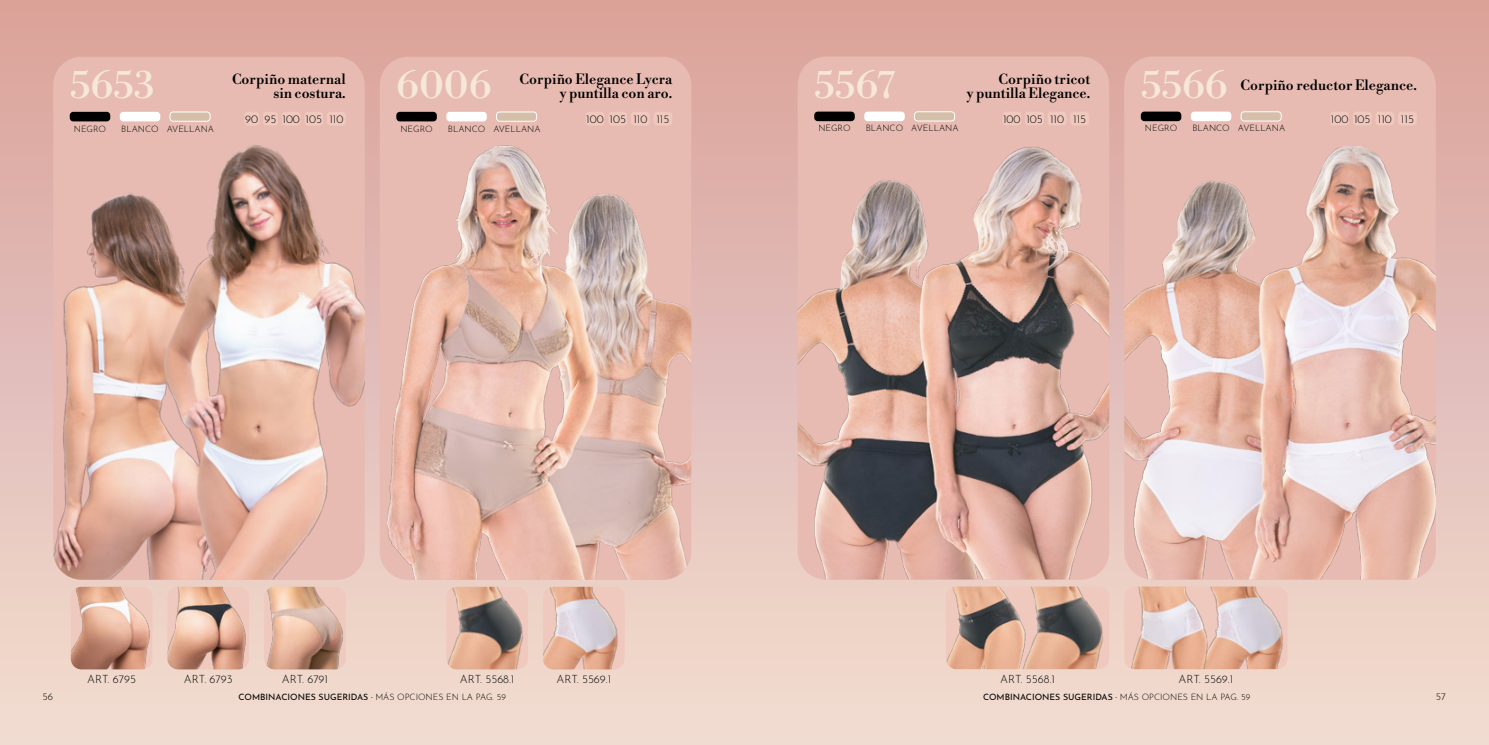
<style>
.page{position:relative;width:1489px;height:745px;background:#fff}
.page>*{position:absolute;margin:0;border:0;box-sizing:border-box;transform-origin:0 0}
.t1{font:37.5px "Libre Bodoni";color:#f6e7d9}
.t2{font:13.75px/13.8px "Libre Bodoni";color:#000;text-align:right}
.t3{font:300 11.25px "Josefin Sans";color:#000}
.t4{font:300 10px "Josefin Sans";color:#000}
.t5{font:8.75px "Josefin Sans";color:#000}
.t6{font:300 8.75px "Josefin Sans";color:#000}
.s1{font-weight:300}
</style>
<div class="page">
<div style="left:0;top:0;width:1488px;height:744px;background:linear-gradient(to bottom,#d8a19c,#f0dcd3)"></div>
<div style="left:53px;top:57px;width:312px;height:522px;background:#e7bbb2;border-radius:28px"></div>
<img style="left:53px;top:145px;width:312px;height:434px">
<div style="left:70px;top:112px;width:40px;height:9px;background:#000;border-radius:4px"></div>
<div style="left:120px;top:112px;width:40px;height:9px;background:#fff;border-radius:4px"></div>
<div style="left:170px;top:112px;width:40px;height:9px;background:#d5bfa8;border-radius:3px"></div>
<div style="left:170px;top:112px;width:40px;height:9px;border:1px solid #fff;border-radius:3px"></div>
<div style="left:244px;top:112px;width:15px;height:13px;background:#efc9be;border-radius:4px"></div>
<div style="left:263px;top:112px;width:15px;height:13px;background:#efc9be;border-radius:4px"></div>
<div style="left:282px;top:112px;width:18px;height:13px;background:#efc9be;border-radius:4px"></div>
<div style="left:304px;top:112px;width:19px;height:13px;background:#efc9be;border-radius:4px"></div>
<div style="left:327px;top:112px;width:19px;height:13px;background:#efc9be;border-radius:4px"></div>
<div style="left:380px;top:57px;width:311px;height:522px;background:#e7bbb2;border-radius:28px"></div>
<img style="left:380px;top:145px;width:311px;height:434px">
<div style="left:396px;top:112px;width:41px;height:9px;background:#000;border-radius:4px"></div>
<div style="left:446px;top:112px;width:41px;height:9px;background:#fff;border-radius:4px"></div>
<div style="left:496px;top:112px;width:40px;height:9px;background:#d5bfa8;border-radius:3px"></div>
<div style="left:496px;top:112px;width:41px;height:9px;border:1px solid #fff;border-radius:3px"></div>
<div style="left:608px;top:112px;width:19px;height:13px;background:#efc9be;border-radius:4px"></div>
<div style="left:631px;top:112px;width:18px;height:13px;background:#efc9be;border-radius:4px"></div>
<div style="left:653px;top:112px;width:19px;height:13px;background:#efc9be;border-radius:4px"></div>
<div style="left:585px;top:112px;width:19px;height:13px;background:#efc9be;border-radius:4px"></div>
<img style="left:446px;top:586px;width:82px;height:83px">
<img style="left:543px;top:586px;width:81px;height:83px">
<img style="left:71px;top:586px;width:81px;height:83px">
<img style="left:167px;top:586px;width:82px;height:83px">
<img style="left:264px;top:586px;width:82px;height:83px">
<div style="left:797px;top:56px;width:312px;height:523px;background:#e7bbb2;border-radius:28px"></div>
<img style="left:797px;top:146px;width:312px;height:433px">
<div style="left:914px;top:112px;width:40px;height:9px;background:#d5bfa8;border-radius:3px"></div>
<div style="left:914px;top:111px;width:40px;height:10px;border:1px solid #fff;border-radius:3px"></div>
<div style="left:1124px;top:56px;width:311px;height:523px;background:#e7bbb2;border-radius:28px"></div>
<img style="left:1124px;top:146px;width:311px;height:433px">
<div style="left:1140px;top:111px;width:41px;height:10px;background:#000;border-radius:4px"></div>
<div style="left:1190px;top:111px;width:41px;height:10px;background:#fff;border-radius:4px"></div>
<div style="left:1240px;top:112px;width:41px;height:9px;background:#d5bfa8;border-radius:3px"></div>
<div style="left:1240px;top:111px;width:41px;height:10px;border:1px solid #fff;border-radius:3px"></div>
<img style="left:1210px;top:586px;width:77px;height:82px">
<img style="left:1124px;top:586px;width:86px;height:82px">
<img style="left:1027px;top:586px;width:82px;height:82px">
<img style="left:945px;top:586px;width:82px;height:82px">
<div style="left:814px;top:111px;width:40px;height:10px;background:#000;border-radius:4px"></div>
<div style="left:864px;top:111px;width:40px;height:10px;background:#fff;border-radius:4px"></div>
<div style="left:1025px;top:111px;width:18px;height:14px;background:#efc9be;border-radius:4px"></div>
<div style="left:1047px;top:111px;width:19px;height:14px;background:#efc9be;border-radius:4px"></div>
<div style="left:1070px;top:111px;width:19px;height:14px;background:#efc9be;border-radius:4px"></div>
<div style="left:1002px;top:111px;width:19px;height:14px;background:#efc9be;border-radius:4px"></div>
<div style="left:1352px;top:111px;width:19px;height:14px;background:#efc9be;border-radius:4px"></div>
<div style="left:1375px;top:111px;width:19px;height:14px;background:#efc9be;border-radius:4px"></div>
<div style="left:1397px;top:111px;width:19px;height:14px;background:#efc9be;border-radius:4px"></div>
<div style="left:1329px;top:111px;width:19px;height:14px;background:#efc9be;border-radius:4px"></div>
<h1 class="t1" style="left:70px;top:54px;width:86px">5653</h1>
<p class="t2" style="left:232px;top:72px;width:115px">Corpiño maternal sin costura.</p>
<p class="t6" style="left:74px;top:122px;width:34px">NEGRO</p>
<p class="t6" style="left:121px;top:122px;width:94px">BLANCO AVELLANA</p>
<p class="t3" style="left:245px;top:110px;width:100px">90 95 100 105 110</p>
<h1 class="t1" style="left:396px;top:54px;width:97px">6006</h1>
<p class="t2" style="left:519px;top:72px;width:154px">Corpiño Elegance Lycra y puntilla con aro.</p>
<p class="t6" style="left:400px;top:122px;width:34px">NEGRO</p>
<p class="t6" style="left:448px;top:122px;width:94px">BLANCO AVELLANA</p>
<p class="t3" style="left:586px;top:110px;width:85px">100 105 110 115</p>
<h1 class="t1" style="left:814px;top:54px;width:82px">5567</h1>
<p class="t2" style="left:966px;top:71px;width:125px">Corpiño tricot<br>y puntilla Elegance.</p>
<p class="t6" style="left:911px;top:121px;width:49px">AVELLANA</p>
<h1 class="t1" style="left:1140px;top:54px;width:88px">5566</h1>
<p class="t6" style="left:1144px;top:121px;width:34px">NEGRO</p>
<p class="t6" style="left:1192px;top:121px;width:94px">BLANCO AVELLANA</p>
<p class="t2" style="left:1240px;top:78px;width:178px">Corpiño reductor Elegance.</p>
<p class="t3" style="left:1003px;top:110px;width:85px">100 105 110 115</p>
<p class="t3" style="left:1330px;top:110px;width:85px">100 105 110 115</p>
<p class="t6" style="left:818px;top:121px;width:34px">NEGRO</p>
<p class="t6" style="left:865px;top:121px;width:39px">BLANCO</p>
<p class="t3" style="left:1000px;top:669px;width:56px">ART. 5568.1</p>
<p class="t3" style="left:1178px;top:669px;width:56px">ART. 5569.1</p>
<p class="t3" style="left:87px;top:670px;width:50px">ART. 6795</p>
<p class="t3" style="left:184px;top:670px;width:50px">ART. 6793</p>
<p class="t3" style="left:282px;top:670px;width:48px">ART. 6791</p>
<p class="t3" style="left:460px;top:670px;width:56px">ART. 5568.1</p>
<p class="t3" style="left:556px;top:670px;width:56px">ART. 5569.1</p>
<p class="t5" style="left:238px;top:689px;width:269px">COMBINACIONES SUGERIDAS · <span class="s1">MÁS OPCIONES EN LA PAG. 59</span></p>
<p class="t5" style="left:982px;top:689px;width:269px">COMBINACIONES SUGERIDAS · <span class="s1">MÁS OPCIONES EN LA PAG. 59</span></p>
<p class="t4" style="left:43px;top:688px;width:12px">56</p>
<p class="t4" style="left:1435px;top:688px;width:12px">57</p>
</div>
